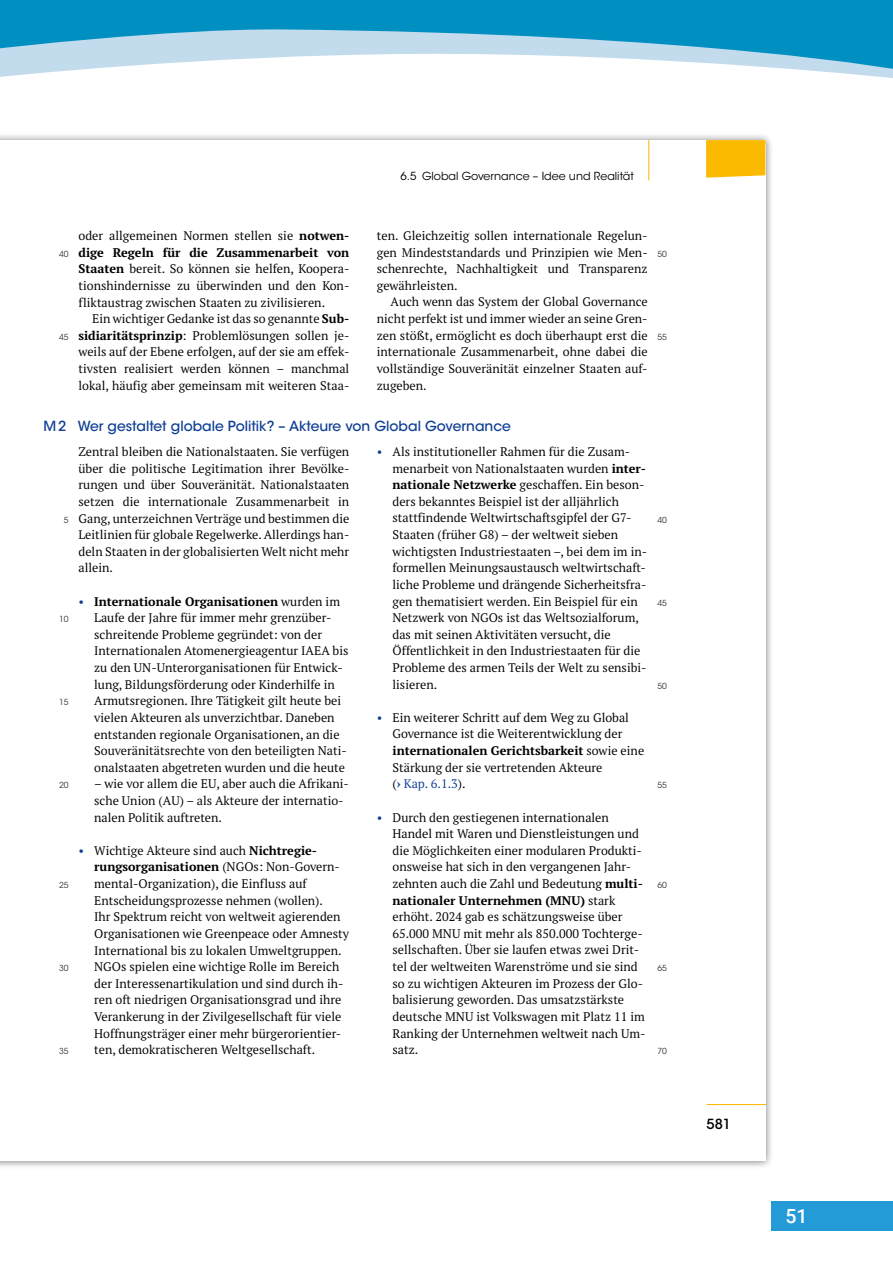
<style>
.page{position:relative;width:893px;height:1263px;background:#fff}
.page>*{position:absolute;margin:0;border:0;box-sizing:border-box;transform-origin:0 0}
.t1{font:500 19.5px "Roboto";color:#fff}
.t2{font:500 13.8px "ITC Avant Garde Std";color:#0f3f93}
.t3{font:500 13.8px "ITC Avant Garde Std";color:#000}
.t4{font:12.45px/16.6px "PT Serif Pro";color:#000}
.t5{font:11.1px "ITC Avant Garde Std";color:#000}
.t6{font:8.25px "ITC Avant Garde Std";color:#3a3a39}
.s1{color:#0f3f93}
.s2{font-weight:700}
.s3{font-weight:700;color:#0f3f93}
</style>
<div class="page">
<svg style="left:0;top:72px;width:893px;height:6px"></svg>
<svg style="left:0;top:0;width:893px;height:72px;fill:#008fc1"></svg>
<div style="left:771px;top:1201px;width:122px;height:30px;background:#249bd7"></div>
<div style="left:0;top:132px;width:774px;height:1037px;background:#000;opacity:.5"></div>
<div style="left:0;top:140px;width:765px;height:1021px;background:#fff"></div>
<hr style="left:706px;top:1104px;width:59px;height:1px;background:#fbb900">
<hr style="left:648px;top:140px;width:1px;height:40px;background:#fbb900">
<svg style="left:706px;top:140px;width:59px;height:38px"></svg>
<p class="t5" style="left:401px;top:170px;width:235px">6.5 Global Governance – Idee und Realität</p>
<p class="t6" style="left:59px;top:249px;width:11px">40</p>
<p class="t6" style="left:59px;top:332px;width:11px">45</p>
<p class="t2" style="left:44px;top:418px;width:24px">M2</p>
<p class="t6" style="left:64px;top:514px;width:6px">5</p>
<p class="t6" style="left:59px;top:614px;width:11px">10</p>
<p class="t6" style="left:59px;top:697px;width:11px">15</p>
<p class="t6" style="left:59px;top:780px;width:11px">20</p>
<p class="t6" style="left:59px;top:880px;width:11px">25</p>
<p class="t6" style="left:59px;top:963px;width:11px">30</p>
<p class="t6" style="left:59px;top:1046px;width:11px">35</p>
<p class="t4" style="left:377px;top:227px;width:272px;text-align:justify">ten. Gleichzeitig sollen internationale Regelun&shy;gen Mindeststandards und Prinzipien wie Men&shy;schenrechte, Nachhaltigkeit und Transparenz gewährleisten.</p>
<p class="t4" style="left:377px;top:293px;width:272px;text-align:justify;text-indent:14px">Auch wenn das System der Global Governance nicht perfekt ist und immer wieder an seine Gren&shy;zen stößt, ermöglicht es doch überhaupt erst die internationale Zusammenarbeit, ohne dabei die vollständige Souveränität einzelner Staaten auf&shy;zugeben.</p>
<p class="t2" style="left:78px;top:418px;width:435px">Wer gestaltet globale Politik? – Akteure von Global Governance</p>
<p class="t4" style="left:78px;top:443px;width:272px;text-align:justify">Zentral bleiben die Nationalstaaten. Sie verfügen über die politische Legitimation ihrer Bevölke&shy;rungen und über Souveränität. Nationalstaaten setzen die internationale Zusammenarbeit in Gang, unterzeichnen Verträge und bestimmen die Leitlinien für globale Regelwerke. Allerdings han&shy;deln Staaten in der globalisierten Welt nicht mehr allein.</p>
<p class="t4" style="left:94px;top:593px;width:256px;text-indent:-16px"><span class="s1">•</span> <span class="s2">Internationale Organisationen</span> wurden im Laufe der Jahre für immer mehr grenzüber&shy;schreitende Probleme gegründet: von der Internationalen Atomenergieagentur IAEA bis zu den UN-Unterorganisationen für Entwick&shy;lung, Bildungsförderung oder Kinderhilfe in Armutsregionen. Ihre Tätigkeit gilt heute bei vielen Akteuren als unverzichtbar. Daneben entstanden regionale Organisationen, an die Souveränitätsrechte von den beteiligten Nati&shy;onalstaaten abgetreten wurden und die heute</p>
<p class="t4" style="left:94px;top:775px;width:256px">– wie vor allem die EU, aber auch die Afrikani&shy;sche Union (AU) – als Akteure der internatio&shy;nalen Politik auftreten.</p>
<p class="t4" style="left:94px;top:842px;width:256px;text-indent:-16px"><span class="s1">•</span> Wichtige Akteure sind auch <span class="s2">Nichtregie&shy;rungsorganisationen</span> (NGOs: Non-Govern&shy;mental-Organization), die Einfluss auf Entscheidungsprozesse nehmen (wollen).<br>Ihr Spektrum reicht von weltweit agierenden Organisationen wie Greenpeace oder Amnesty International bis zu lokalen Umweltgruppen.<br>NGOs spielen eine wichtige Rolle im Bereich der Interessenartikulation und sind durch ih&shy;ren oft niedrigen Organisationsgrad und ihre Verankerung in der Zivilgesellschaft für viele Hoffnungsträger einer mehr bürgerorientier&shy;ten, demokratischeren Weltgesellschaft.</p>
<p class="t4" style="left:78px;top:227px;width:272px;text-align:justify">oder allgemeinen Normen stellen sie <span class="s2">notwen&shy;dige Regeln für die Zusammenarbeit von Staaten</span> bereit. So können sie helfen, Koopera&shy;tionshindernisse zu überwinden und den Kon&shy;fliktaustrag zwischen Staaten zu zivilisieren.</p>
<p class="t4" style="left:78px;top:310px;width:272px;text-align:justify;text-indent:14px">Ein wichtiger Gedanke ist das so genannte <span class="s2">Sub&shy;sidiaritätsprinzip</span>: Problemlösungen sollen je&shy;weils auf der Ebene erfolgen, auf der sie am effek&shy;tivsten realisiert werden können – manchmal lokal, häufig aber gemeinsam mit weiteren Staa-</p>
<p class="t4" style="left:392px;top:443px;width:256px;text-indent:-16px"><span class="s1">•</span> Als institutioneller Rahmen für die Zusam&shy;menarbeit von Nationalstaaten wurden <span class="s2">inter&shy;nationale Netzwerke</span> geschaffen. Ein beson&shy;ders bekanntes Beispiel ist der alljährlich stattfindende Weltwirtschaftsgipfel der G7- Staaten (früher G8) – der weltweit sieben wichtigsten Industriestaaten –, bei dem im in&shy;formellen Meinungsaustausch weltwirtschaft&shy;liche Probleme und drängende Sicherheitsfra&shy;gen thematisiert werden. Ein Beispiel für ein Netzwerk von NGOs ist das Weltsozialforum, das mit seinen Aktivitäten versucht, die Öffentlichkeit in den Industriestaaten für die Probleme des armen Teils der Welt zu sensibi&shy;lisieren.</p>
<p class="t4" style="left:392px;top:709px;width:253px;text-indent:-16px"><span class="s1">•</span> Ein weiterer Schritt auf dem Weg zu Global Governance ist die Weiterentwicklung der <span class="s2">internationalen Gerichtsbarkeit</span> sowie eine Stärkung der sie vertretenden Akteure<br>(<span class="s3">›</span> <span class="s1">Kap. 6.1.3</span>).</p>
<p class="t4" style="left:392px;top:808px;width:255px;text-indent:-16px"><span class="s1">•</span> Durch den gestiegenen internationalen Handel mit Waren und Dienstleistungen und die Möglichkeiten einer modularen Produkti&shy;onsweise hat sich in den vergangenen Jahr&shy;zehnten auch die Zahl und Bedeutung <span class="s2">multi&shy;nationaler Unternehmen (MNU)</span> stark erhöht. 2024 gab es schätzungsweise über 65.000 MNU mit mehr als 850.000 Tochterge&shy;sellschaften. Über sie laufen etwas zwei Drit&shy;tel der weltweiten Warenströme und sie sind so zu wichtigen Akteuren im Prozess der Glo&shy;balisierung geworden. Das umsatzstärkste deutsche MNU ist Volkswagen mit Platz 11 im Ranking der Unternehmen weltweit nach Um&shy;satz.</p>
<p class="t6" style="left:657px;top:249px;width:11px">50</p>
<p class="t6" style="left:657px;top:332px;width:11px">55</p>
<p class="t6" style="left:657px;top:514px;width:11px">40</p>
<p class="t6" style="left:657px;top:598px;width:11px">45</p>
<p class="t6" style="left:657px;top:681px;width:11px">50</p>
<p class="t6" style="left:657px;top:780px;width:11px">55</p>
<p class="t6" style="left:657px;top:880px;width:11px">60</p>
<p class="t6" style="left:657px;top:963px;width:11px">65</p>
<p class="t6" style="left:657px;top:1046px;width:11px">70</p>
<p class="t3" style="left:706px;top:1115px;width:26px">581</p>
<h1 class="t1" style="left:785px;top:1202px;width:24px">51</h1>
</div>
